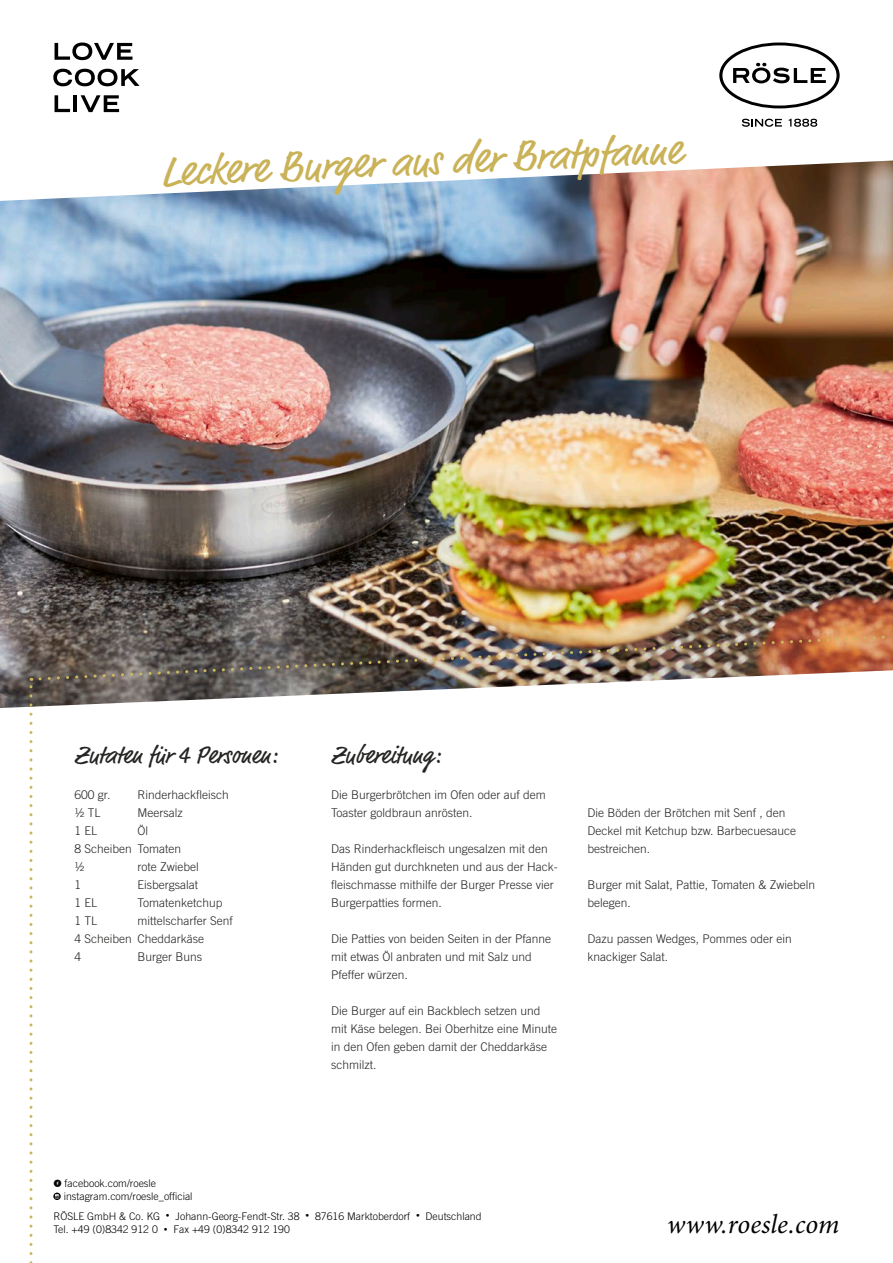
<style>
.page{position:relative;width:893px;height:1263px;background:#fff}
.page>*{position:absolute;margin:0;border:0;box-sizing:border-box;transform-origin:0 0}
.t1{font:42.6px "Market Pro";color:#cab258}
.t2{font:italic 27.15px "Minion Pro";letter-spacing:.005em;color:#000}
.t3{font:24.75px "Market Pro";color:#242523}
.t4{font:300 12px/18px "Trade Gothic LT Std";color:#242523}
.t5{font:300 10.5px/13.5px "Trade Gothic LT Std";color:#000}
.s1{font-family:"Socialico";font-weight:400}
.s2{font-size:7.5px}
</style>
<div class="page">
<img style="left:0;top:161px;width:893px;height:547px">
<svg style="left:29px;top:634px;width:864px;height:629px"></svg>
<svg style="left:55px;top:43px;width:77px;height:17px"></svg>
<svg style="left:53px;top:69px;width:87px;height:17px"></svg>
<svg style="left:55px;top:95px;width:15px;height:17px"></svg>
<hr style="left:74px;top:95px;width:3px;height:17px;background:#000">
<svg style="left:81px;top:95px;width:38px;height:17px"></svg>
<svg style="left:719px;top:43px;width:121px;height:65px"></svg>
<svg style="left:742px;top:119px;width:40px;height:8px"></svg>
<svg style="left:789px;top:119px;width:28px;height:8px"></svg>
<h1 class="t1" style="left:159px;top:146px;width:523px;rotate:-3deg">Leckere Burger aus der Bratpfanne</h1>
<h3 class="t3" style="left:75px;top:738px;width:204px">Zutaten für 4 Personen:</h3>
<p class="t4" style="left:75px;top:785px;width:37px">600 gr.</p>
<p class="t4" style="left:138px;top:785px;width:93px">Rinderhackfleisch</p>
<p class="t4" style="left:75px;top:803px;width:28px">1/2 TL</p>
<p class="t4" style="left:138px;top:803px;width:47px">Meersalz</p>
<p class="t4" style="left:75px;top:821px;width:24px">1 EL</p>
<p class="t4" style="left:75px;top:821px;width:108px;text-indent:63px">Öl<br>8 Scheiben Tomaten<br>1/2</p>
<p class="t4" style="left:138px;top:857px;width:63px">rote Zwiebel</p>
<p class="t4" style="left:75px;top:875px;width:8px">1</p>
<p class="t4" style="left:138px;top:875px;width:62px">Eisbergsalat</p>
<p class="t4" style="left:75px;top:893px;width:24px">1 EL</p>
<p class="t4" style="left:138px;top:893px;width:86px">Tomatenketchup</p>
<p class="t4" style="left:75px;top:911px;width:24px">1 TL</p>
<p class="t4" style="left:75px;top:911px;width:160px;text-indent:63px">mittelscharfer Senf<br>4 Scheiben Cheddarkäse<br>4</p>
<p class="t4" style="left:138px;top:947px;width:66px">Burger Buns</p>
<h3 class="t3" style="left:331px;top:738px;width:111px">Zubereitung:</h3>
<p class="t4" style="left:331px;top:785px;width:216px">Die Burgerbrötchen im Ofen oder auf dem<br>Toaster goldbraun anrösten.</p>
<p class="t4" style="left:331px;top:839px;width:228px">Das Rinderhackfleisch ungesalzen mit den Händen gut durchkneten und aus der Hack&shy;fleischmasse mithilfe der Burger Presse vier Burgerpatties formen.</p>
<p class="t4" style="left:331px;top:929px;width:222px">Die Patties von beiden Seiten in der Pfanne mit etwas Öl anbraten und mit Salz und<br>Pfeffer würzen.</p>
<p class="t4" style="left:331px;top:1001px;width:228px">Die Burger auf ein Backblech setzen und mit Käse belegen. Bei Oberhitze eine Minute in den Ofen geben damit der Cheddarkäse schmilzt.</p>
<p class="t4" style="left:587px;top:803px;width:210px">Die Böden der Brötchen mit Senf , den<br>Deckel mit Ketchup bzw. Barbecuesauce bestreichen.</p>
<p class="t4" style="left:587px;top:875px;width:229px">Burger mit Salat, Pattie, Tomaten &amp; Zwiebeln belegen.</p>
<p class="t4" style="left:587px;top:929px;width:206px">Dazu passen Wedges, Pommes oder ein knackiger Salat.</p>
<p class="t5" style="left:64px;top:1176px;width:130px;text-indent:-10px"><span class="s1">f</span> facebook.com/roesle instagram.com/roesle_official</p>
<p class="t5" style="left:53px;top:1209px;width:430px">RÖSLE GmbH &amp; Co. KG <span class="s2">•</span> Johann-Georg-Fendt-Str. 38 <span class="s2">•</span> 87616 Marktoberdorf <span class="s2">•</span> Deutschland<br>Tel. +49 (0)8342 912 0 <span class="s2">•</span> Fax +49 (0)8342 912 190</p>
<h2 class="t2" style="left:667px;top:1206px;width:174px">www.roesle.com</h2>
</div>
